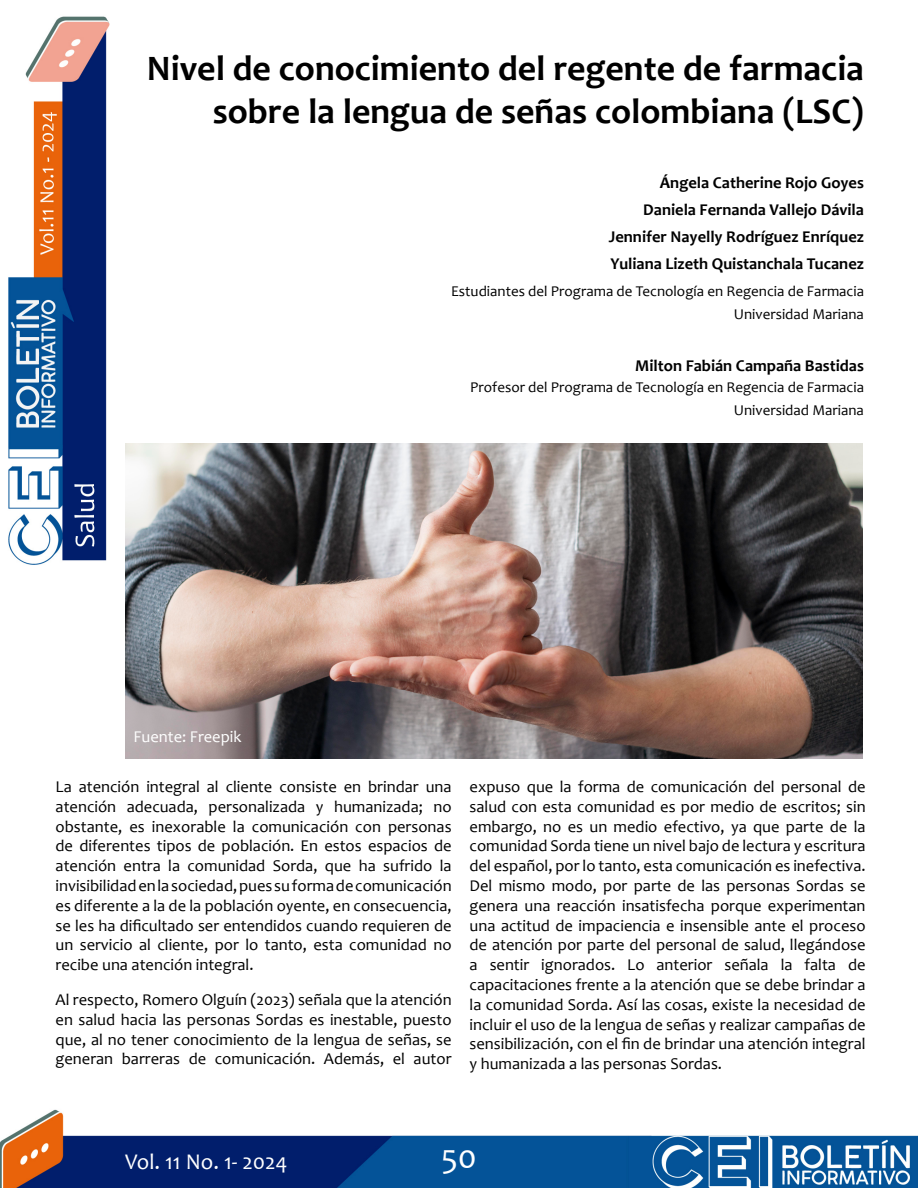
<style>
.page{position:relative;width:918px;height:1188px;background:#fff}
.page>*{position:absolute;margin:0;border:0;box-sizing:border-box;transform-origin:0 0}
.t1{font:700 36px/43.2px "Candara";color:#000;text-align:right}
.t2{font:34.5px "Candara";color:#fff}
.t3{font:22.5px "Candara";color:#fff}
.t4{font:16.5px/19.8px "Candara";color:#000;text-align:justify}
.t5{font:700 16.5px/27px "Candara";color:#000;text-align:right}
.t6{font:16.5px "Candara";color:#fff}
.t7{font:15px/22.5px "Candara";color:#000;text-align:right}
</style>
<div class="page">
<img style="left:0;top:1109px;width:917px;height:79px">
<img style="left:8px;top:16px;width:101px;height:549px">
<img style="left:125px;top:443px;width:737px;height:315px">
<h1 class="t1" style="left:147px;top:46px;width:719px">Nivel de conocimiento del regente de farmacia sobre la lengua de señas colombiana (LSC)</h1>
<p class="t5" style="left:609px;top:169px;width:257px">Ángela Catherine Rojo Goyes Daniela Fernanda Vallejo Dávila Jennifer Nayelly Rodríguez Enríquez Yuliana Lizeth Quistanchala Tucanez</p>
<p class="t7" style="left:451px;top:280px;width:414px">Estudiantes del Programa de Tecnología en Regencia de Farmacia<br>Universidad Mariana</p>
<p class="t5" style="left:635px;top:352px;width:230px">Milton Fabián Campaña Bastidas</p>
<p class="t7" style="left:470px;top:376px;width:395px">Profesor del Programa de Tecnología en Regencia de Farmacia<br>Universidad Mariana</p>
<p class="t6" style="left:134px;top:727px;width:110px">Fuente: Freepik</p>
<p class="t4" style="left:56px;top:777px;width:398px">La atención integral al cliente consiste en brindar una atención adecuada, personalizada y humanizada; no obstante, es inexorable la comunicación con personas de diferentes tipos de población. En estos espacios de atención entra la comunidad Sorda, que ha sufrido la invisibilidad en la sociedad, pues su forma de comunicación es diferente a la de la población oyente, en consecuencia, se les ha dificultado ser entendidos cuando requieren de un servicio al cliente, por lo tanto, esta comunidad no recibe una atención integral.</p>
<p class="t4" style="left:56px;top:990px;width:398px">Al respecto, Romero Olguín (2023) señala que la atención en salud hacia las personas Sordas es inestable, puesto que, al no tener conocimiento de la lengua de señas, se generan barreras de comunicación. Además, el autor</p>
<p class="t4" style="left:470px;top:777px;width:398px">expuso que la forma de comunicación del personal de salud con esta comunidad es por medio de escritos; sin embargo, no es un medio efectivo, ya que parte de la comunidad Sorda tiene un nivel bajo de lectura y escritura del español, por lo tanto, esta comunicación es inefectiva.<br>Del mismo modo, por parte de las personas Sordas se genera una reacción insatisfecha porque experimentan una actitud de impaciencia e insensible ante el proceso de atención por parte del personal de salud, llegándose a sentir ignorados. Lo anterior señala la falta de capacitaciones frente a la atención que se debe brindar a la comunidad Sorda. Así las cosas, existe la necesidad de incluir el uso de la lengua de señas y realizar campañas de sensibilización, con el fin de brindar una atención integral y humanizada a las personas Sordas.</p>
<h3 class="t3" style="left:125px;top:1147px;width:164px">Vol. 11 No. 1- 2024</h3>
<h2 class="t2" style="left:441px;top:1135px;width:37px">50</h2>
</div>
